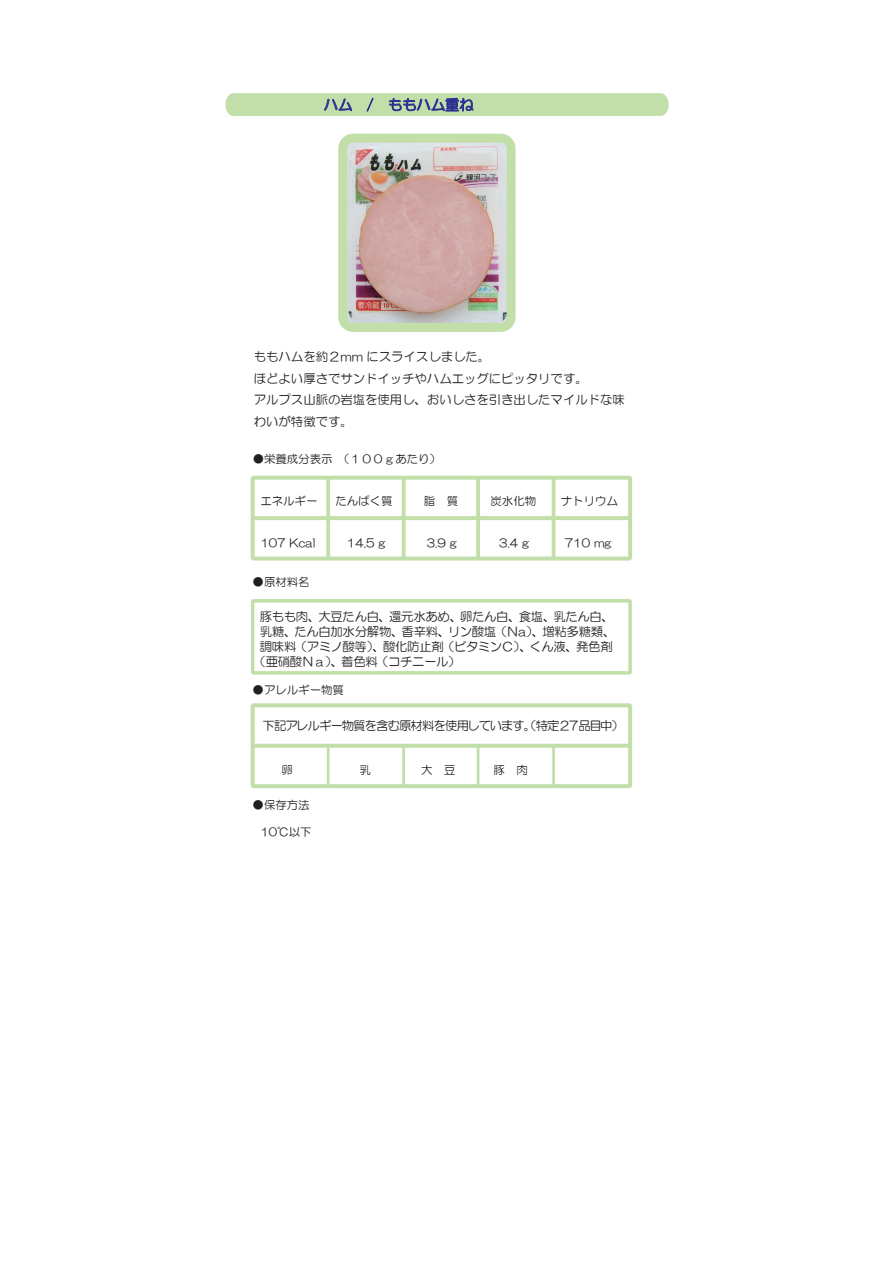
<style>
.page{position:relative;width:893px;height:1263px;background:#fff}
.page>*{position:absolute;margin:0;border:0;box-sizing:border-box;transform-origin:0 0}
.t1{font:12.3px/21.6px "HG Maru Gothic MPRO";letter-spacing:-.015em;color:#231f20}
.t2{font:12.3px "HG Maru Gothic MPRO";letter-spacing:-.075em;color:#231f20}
.t3{font:11.4px "HG Maru Gothic MPRO";color:#231f20}
</style>
<div class="page">
<img style="left:348px;top:144px;width:158px;height:178px">
<svg style="left:225px;top:93px;width:444px;height:23px;background:#b9d4a9"></svg>
<div style="left:251px;top:476px;width:381px;height:84px;border:4px solid #c2dfaa"></div>
<hr style="left:253px;top:516px;width:377px;height:4px;background:#c2dfaa">
<svg style="left:326px;top:477px;width:4px;height:82px"></svg>
<svg style="left:402px;top:477px;width:4px;height:82px"></svg>
<svg style="left:476px;top:477px;width:4px;height:82px"></svg>
<hr style="left:552px;top:477px;width:3px;height:82px;background:#c2dfaa">
<div style="left:251px;top:599px;width:381px;height:75px;border:3px solid #c2dfaa"></div>
<div style="left:251px;top:703px;width:381px;height:85px;border:4px solid #c2dfaa"></div>
<svg style="left:253px;top:744px;width:377px;height:4px"></svg>
<hr style="left:327px;top:745px;width:2px;height:42px;background:#c2dfaa">
<hr style="left:402px;top:745px;width:3px;height:42px;background:#c2dfaa">
<hr style="left:477px;top:745px;width:2px;height:42px;background:#c2dfaa">
<hr style="left:552px;top:745px;width:3px;height:42px;background:#c2dfaa">
<div style="left:338px;top:134px;width:178px;height:198px;border:9px solid #c2dfaa;border-radius:10px"></div>
<p class="t1" style="left:254px;top:346px;width:372px">ももハムを約２mm にスライスしました。<br>ほどよい厚さでサンドイッチやハムエッグにピッタリです。<br>アルプス山脈の岩塩を使用し、おいしさを引き出したマイルドな味わいが特徴です。</p>
<p class="t3" style="left:253px;top:453px;width:190px">●栄養成分表示　（１００ｇあたり）</p>
<p class="t3" style="left:260px;top:495px;width:59px">エネルギー</p>
<p class="t3" style="left:335px;top:495px;width:59px">たんぱく質</p>
<p class="t3" style="left:424px;top:495px;width:36px">脂　質</p>
<p class="t3" style="left:490px;top:495px;width:47px">炭水化物</p>
<p class="t3" style="left:561px;top:495px;width:59px">ナトリウム</p>
<p class="t3" style="left:260px;top:537px;width:56px">107 Kcal</p>
<p class="t3" style="left:347px;top:537px;width:40px">14.5 g</p>
<p class="t3" style="left:427px;top:537px;width:32px">3.9 g</p>
<p class="t3" style="left:499px;top:537px;width:32px">3.4 g</p>
<p class="t3" style="left:565px;top:537px;width:48px">710 mg</p>
<p class="t3" style="left:253px;top:576px;width:59px">●原材料名</p>
<p class="t1" style="left:260px;top:605px;width:356px">豚もも肉、大豆たん白、還元水あめ、卵たん白、食塩、乳たん白、</p>
<p class="t1" style="left:260px;top:620px;width:357px">乳糖、たん白加水分解物、香辛料、リン酸塩（Ｎa）、増粘多糖類、</p>
<p class="t1" style="left:260px;top:635px;width:354px">調味料（アミノ酸等）、酸化防止剤（ビタミンＣ）、くん液、発色剤</p>
<p class="t1" style="left:254px;top:650px;width:209px">（亜硝酸Ｎａ）、着色料（コチニール）</p>
<p class="t3" style="left:253px;top:684px;width:93px">●アレルギー物質</p>
<p class="t2" style="left:263px;top:719px;width:363px">下記アレルギー物質を含む原材料を使用しています。（特定27品目中）</p>
<p class="t3" style="left:282px;top:764px;width:13px">卵</p>
<p class="t3" style="left:360px;top:764px;width:13px">乳</p>
<p class="t3" style="left:421px;top:764px;width:36px">大　豆</p>
<p class="t3" style="left:494px;top:764px;width:36px">豚　肉</p>
<p class="t3" style="left:253px;top:799px;width:59px">●保存方法</p>
<p class="t3" style="left:260px;top:826px;width:53px">10℃以下</p>
</div>
